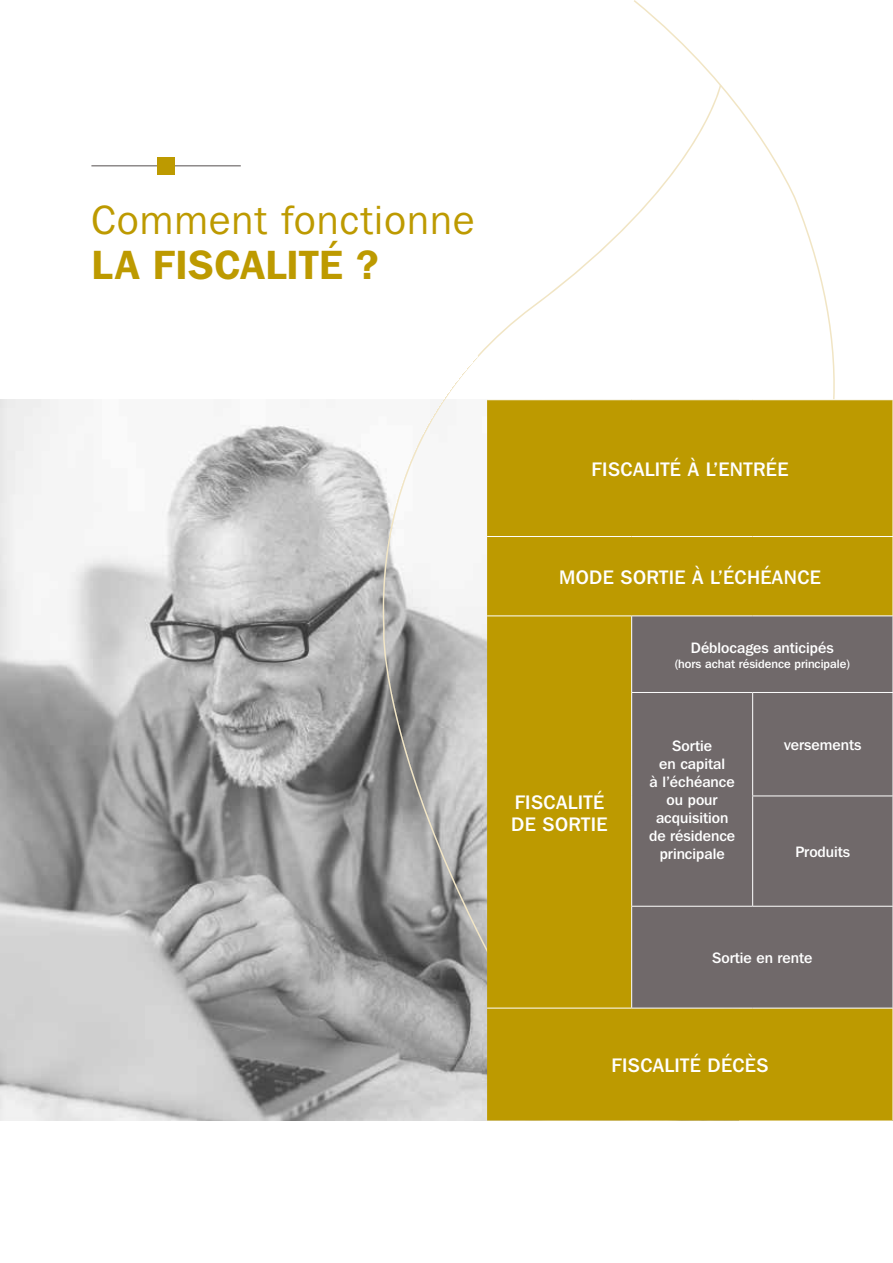
<style>
.page{position:relative;width:893px;height:1263px;background:#fff}
.page>*{position:absolute;margin:0;border:0;box-sizing:border-box;transform-origin:0 0}
.t1{font:40.65px "Franklin Gothic IT Cby BT";letter-spacing:.03em;color:#bd9a00}
.t2{font:600 40.65px "Franklin Gothic IT Cby BT";letter-spacing:.01em;color:#bd9a00}
.t3{font:500 19.5px/22.5px "Franklin Gothic IT Cby BT";letter-spacing:.02em;color:#fff}
.t4{font:500 15px/18px "Franklin Gothic IT Cby BT";color:#fff;text-align:center}
.t5{font:500 12px "Franklin Gothic IT Cby BT";color:#fff}
</style>
<div class="page">
<img style="left:0;top:400px;width:487px;height:720px">
<hr style="left:91px;top:165px;width:150px;height:1px;background:#544e4f">
<div style="left:158px;top:157px;width:17px;height:17px;background:#bd9a00"></div>
<svg style="left:383px;top:358px;width:95px;height:576px"></svg>
<svg style="left:479px;top:0;width:356px;height:975px"></svg>
<div style="left:487px;top:400px;width:405px;height:720px;background:#bd9a00"></div>
<div style="left:632px;top:616px;width:260px;height:392px;background:#70696a"></div>
<hr style="left:487px;top:399px;width:145px;height:1px;background:#fff">
<hr style="left:632px;top:399px;width:121px;height:1px;background:#fff">
<hr style="left:753px;top:399px;width:140px;height:1px;background:#fff">
<hr style="left:487px;top:536px;width:145px;height:1px;background:#fff">
<hr style="left:632px;top:536px;width:121px;height:1px;background:#fff">
<hr style="left:753px;top:536px;width:140px;height:1px;background:#fff">
<hr style="left:487px;top:615px;width:145px;height:1px;background:#fff">
<hr style="left:632px;top:615px;width:121px;height:1px;background:#fff">
<hr style="left:631px;top:616px;width:1px;height:76px;background:#fff">
<hr style="left:753px;top:615px;width:140px;height:1px;background:#fff">
<hr style="left:631px;top:692px;width:122px;height:1px;background:#fff">
<hr style="left:631px;top:693px;width:1px;height:103px;background:#fff">
<hr style="left:753px;top:692px;width:140px;height:1px;background:#fff">
<hr style="left:752px;top:693px;width:1px;height:102px;background:#fff">
<hr style="left:631px;top:796px;width:1px;height:110px;background:#fff">
<hr style="left:752px;top:795px;width:141px;height:1px;background:#fff">
<hr style="left:752px;top:796px;width:1px;height:110px;background:#fff">
<hr style="left:631px;top:906px;width:122px;height:1px;background:#fff">
<hr style="left:631px;top:906px;width:1px;height:102px;background:#fff">
<hr style="left:753px;top:906px;width:140px;height:1px;background:#fff">
<hr style="left:487px;top:1008px;width:145px;height:1px;background:#fff">
<hr style="left:632px;top:1008px;width:121px;height:1px;background:#fff">
<hr style="left:753px;top:1008px;width:140px;height:1px;background:#fff">
<h1 class="t1" style="left:91px;top:195px;width:384px">Comment fonctionne</h1>
<h1 class="t2" style="left:91px;top:239px;width:289px">LA FISCALITÉ ?</h1>
<h2 class="t3" style="left:592px;top:457px;width:198px">FISCALITÉ À L’ENTRÉE</h2>
<h2 class="t3" style="left:559px;top:566px;width:263px">MODE SORTIE À L’ÉCHÉANCE</h2>
<h2 class="t3" style="left:511px;top:790px;width:98px">FISCALITÉ<br>DE SORTIE</h2>
<p class="t4" style="left:691px;top:638px;width:144px">Déblocages anticipés</p>
<p class="t5" style="left:674px;top:656px;width:177px">(hors achat résidence principale)</p>
<p class="t4" style="left:649px;top:737px;width:88px">Sortie<br>en capital<br>à l’échéance ou pour acquisition de résidence principale</p>
<p class="t4" style="left:784px;top:736px;width:79px">versements</p>
<p class="t4" style="left:795px;top:842px;width:56px">Produits</p>
<p class="t4" style="left:712px;top:949px;width:102px">Sortie en rente</p>
<h2 class="t3" style="left:611px;top:1054px;width:159px">FISCALITÉ DÉCÈS</h2>
</div>
